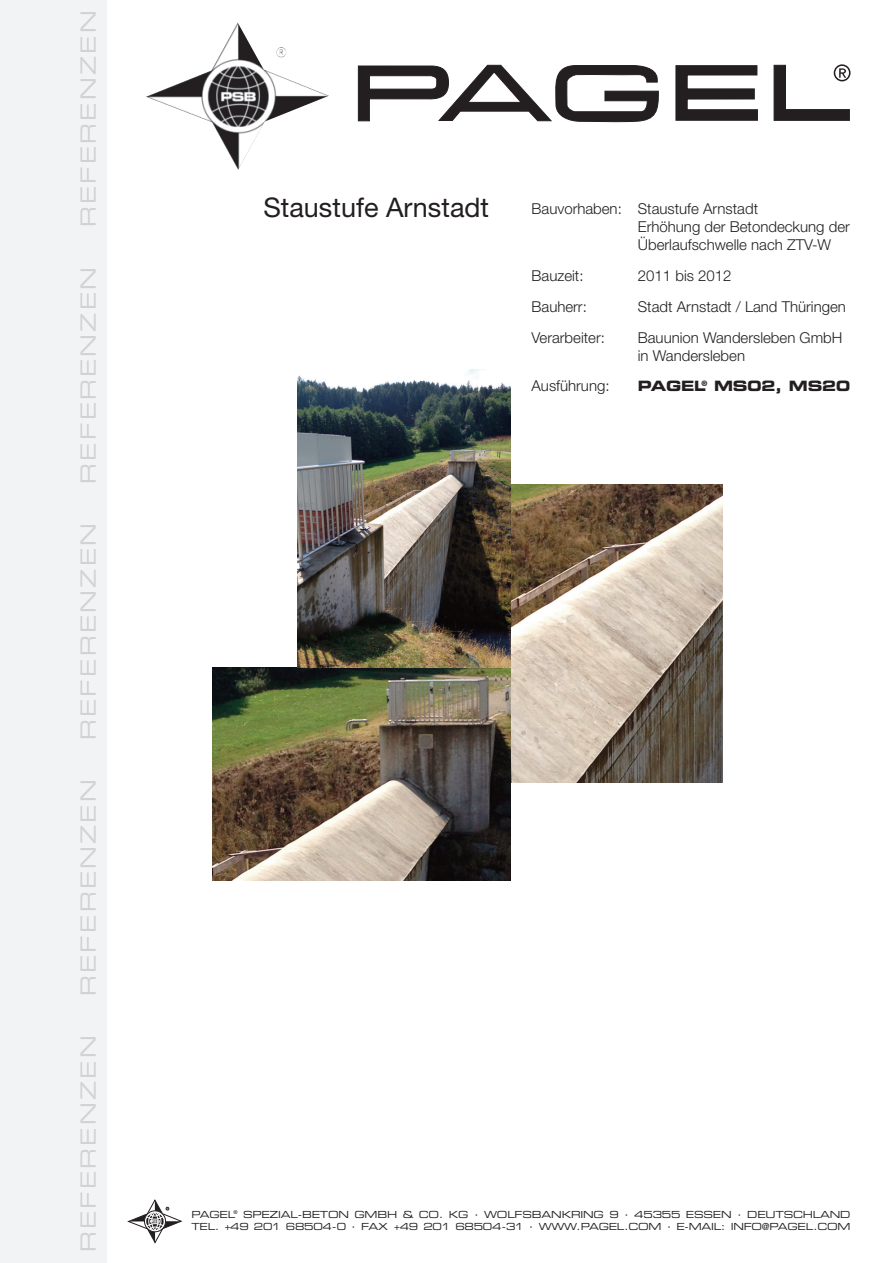
<style>
.page{position:relative;width:893px;height:1263px;background:#fff}
.page>*{position:absolute;margin:0;border:0;box-sizing:border-box;transform-origin:0 0}
.t1{font:27px "Helvetica Neue";color:#231f20}
.t2{font:21px "Eurostile Extended Two";letter-spacing:.11em;color:#d1d2d4}
.t3{font:300 15px/18px "Helvetica Neue";color:#231f20}
.t4{font:14.25px "Eurostile Bold Extended Two";letter-spacing:-.015em;color:#231f20}
.t5{font:9.75px/12px "Eurostile Extended Two";letter-spacing:-.02em;color:#231f20}
</style>
<div class="page">
<img style="left:510px;top:485px;width:213px;height:297px">
<img style="left:213px;top:668px;width:297px;height:212px">
<img style="left:298px;top:370px;width:212px;height:298px">
<div style="left:0;top:0;width:106px;height:1263px;background:#f2f3f4"></div>
<svg style="left:128px;top:1200px;width:54px;height:43px"></svg>
<svg style="left:358px;top:64px;width:301px;height:59px"></svg>
<svg style="left:675px;top:65px;width:83px;height:56px"></svg>
<svg style="left:773px;top:65px;width:77px;height:56px"></svg>
<div style="left:834px;top:64px;width:16px;height:17px;border:2px solid #231f20;border-radius:50%"></div>
<img style="left:146px;top:22px;width:183px;height:148px">
<h2 class="t2" style="left:81px;top:227px;width:218px;rotate:-90deg">REFERENZEN</h2>
<h2 class="t2" style="left:81px;top:484px;width:218px;rotate:-90deg">REFERENZEN</h2>
<h2 class="t2" style="left:81px;top:740px;width:218px;rotate:-90deg">REFERENZEN</h2>
<h2 class="t2" style="left:81px;top:996px;width:218px;rotate:-90deg">REFERENZEN</h2>
<h2 class="t2" style="left:81px;top:1252px;width:218px;rotate:-90deg">REFERENZEN</h2>
<h1 class="t1" style="left:263px;top:192px;width:227px">Staustufe Arnstadt</h1>
<p class="t3" style="left:638px;top:201px;width:214px;text-indent:-106px">Bauvorhaben: Staustufe Arnstadt<br>Erhöhung der Betondeckung der<br>Überlaufschwelle nach ZTV-W</p>
<p class="t3" style="left:531px;top:268px;width:53px">Bauzeit:</p>
<p class="t3" style="left:638px;top:268px;width:95px">2011 bis 2012</p>
<p class="t3" style="left:531px;top:299px;width:57px">Bauherr:</p>
<p class="t3" style="left:638px;top:299px;width:210px">Stadt Arnstadt / Land Thüringen</p>
<p class="t3" style="left:531px;top:330px;width:75px">Verarbeiter:</p>
<p class="t3" style="left:638px;top:330px;width:206px">Bauunion Wandersleben GmbH in Wandersleben</p>
<p class="t3" style="left:531px;top:378px;width:80px">Ausführung:</p>
<p class="t4" style="left:638px;top:381px;width:214px">PAGEL<sup>®</sup> MS02, MS20</p>
<p class="t5" style="left:191px;top:1209px;width:661px">PAGEL<sup>®</sup> SPEZIAL-BETON GMBH &amp; CO. KG · WOLFSBANKRING 9 · 45355 ESSEN · DEUTSCHLAND<br>TEL. +49 201 68504-0 · FAX +49 201 68504-31 · WWW.PAGEL.COM · E-MAIL: INFO@PAGEL.COM</p>
</div>
